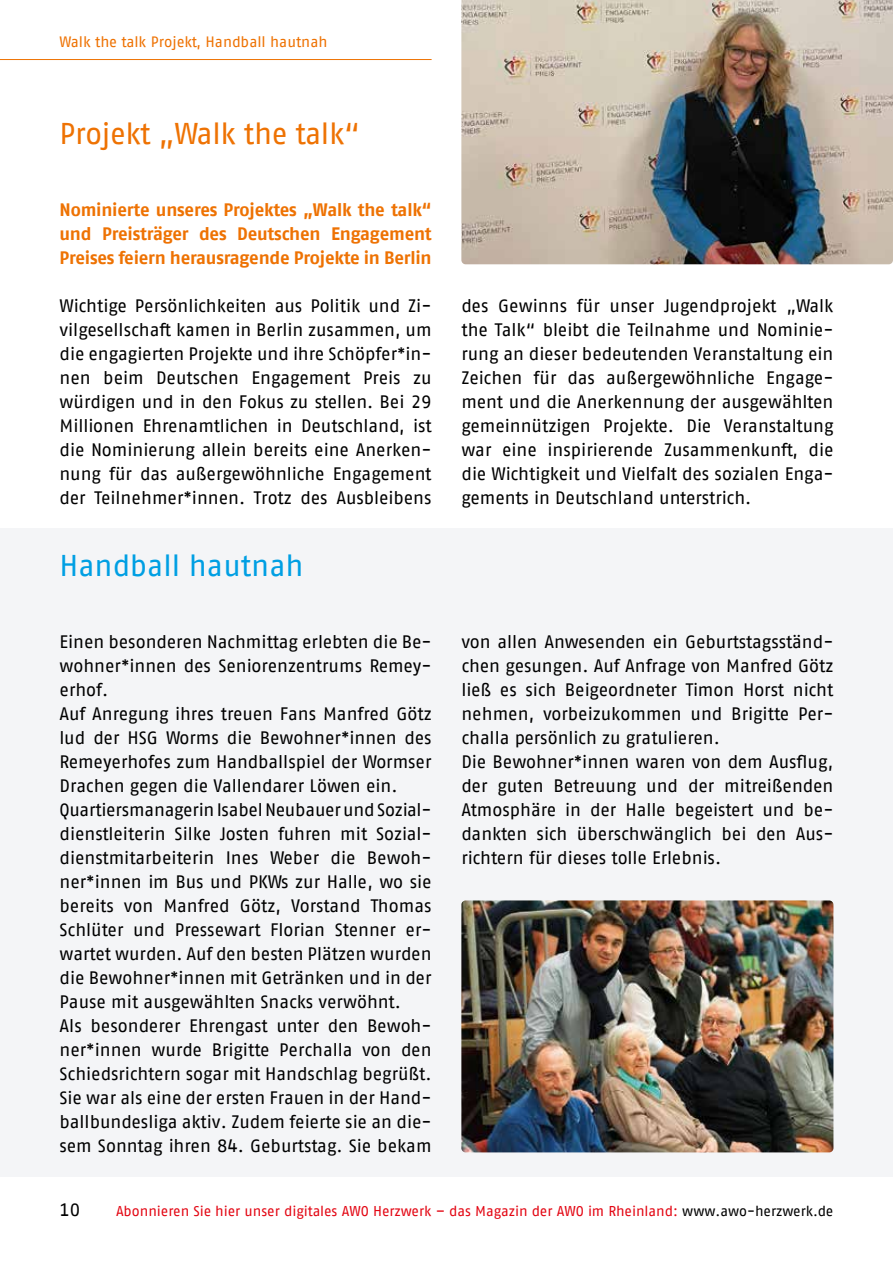
<style>
.page{position:relative;width:893px;height:1263px;background:#fff}
.page>*{position:absolute;margin:0;border:0;box-sizing:border-box;transform-origin:0 0}
.t1{font:30px "AWO Fago Office";letter-spacing:-.015em;color:#ee7203}
.t2{font:30px "AWO Fago Office";color:#009fe3}
.t3{font:18px/24px "AWO Fago Office";color:#000;text-align:justify}
.t4{font:700 18px/24px "AWO Fago Office";letter-spacing:-.015em;color:#ee7203;text-align:justify}
.t5{font:15px "AWO Fago Office";color:#ee7203}
.t6{font:14.25px "AWO Fago Office";color:#e30613}
.s1{color:#000}
</style>
<div class="page">
<div style="left:0;top:528px;width:893px;height:648px;background:#f4f5f7"></div>
<hr style="left:0;top:59px;width:432px;height:1px;background:#ee7203">
<img style="left:461px;top:0;width:432px;height:264px">
<img style="left:461px;top:900px;width:372px;height:252px">
<p class="t5" style="left:60px;top:33px;width:270px">Walk the talk Projekt, Handball hautnah</p>
<h1 class="t1" style="left:60px;top:117px;width:302px">Projekt „Walk the talk“</h1>
<p class="t4" style="left:60px;top:198px;width:374px">Nominierte unseres Projektes „Walk the talk“ und Preisträger des Deutschen Engagement Preises feiern herausragende Projekte in Berlin</p>
<p class="t3" style="left:60px;top:294px;width:374px">Wichtige Persönlichkeiten aus Politik und Zi&shy;vilgesellschaft kamen in Berlin zusammen, um die engagierten Projekte und ihre Schöpfer*in&shy;nen beim Deutschen Engagement Preis zu würdigen und in den Fokus zu stellen. Bei 29<br>Millionen Ehrenamtlichen in Deutschland, ist die Nominierung allein bereits eine Anerken&shy;nung für das außergewöhnliche Engagement der Teilnehmer*innen. Trotz des Ausbleibens</p>
<h1 class="t2" style="left:60px;top:549px;width:246px">Handball hautnah</h1>
<p class="t3" style="left:461px;top:294px;width:374px">des Gewinns für unser Jugendprojekt „Walk the Talk“ bleibt die Teilnahme und Nominie&shy;rung an dieser bedeutenden Veranstaltung ein Zeichen für das außergewöhnliche Engage&shy;ment und die Anerkennung der ausgewählten gemeinnützigen Projekte. Die Veranstaltung war eine inspirierende Zusammenkunft, die die Wichtigkeit und Vielfalt des sozialen Enga&shy;gements in Deutschland unterstrich.</p>
<p class="t3" style="left:60px;top:630px;width:374px;text-align:left">Einen besonderen Nachmittag erlebten die Be&shy;wohner*innen des Seniorenzentrums Remey&shy;erhof.<br>Auf Anregung ihres treuen Fans Manfred Götz lud der HSG Worms die Bewohner*innen des Remeyerhofes zum Handballspiel der Wormser Drachen gegen die Vallendarer Löwen ein.<br>Quartiersmanagerin Isabel Neubauer und Sozial&shy;dienstleiterin Silke Josten fuhren mit Sozial&shy;dienstmitarbeiterin Ines Weber die Bewoh&shy;ner*innen im Bus und PKWs zur Halle, wo sie bereits von Manfred Götz, Vorstand Thomas Schlüter und Pressewart Florian Stenner er&shy;wartet wurden. Auf den besten Plätzen wurden die Bewohner*innen mit Getränken und in der Pause mit ausgewählten Snacks verwöhnt.<br>Als besonderer Ehrengast unter den Bewoh&shy;ner*innen wurde Brigitte Perchalla von den Schiedsrichtern sogar mit Handschlag begrüßt.<br>Sie war als eine der ersten Frauen in der Hand&shy;ballbundesliga aktiv. Zudem feierte sie an die&shy;sem Sonntag ihren 84. Geburtstag. Sie bekam</p>
<p class="t3" style="left:461px;top:630px;width:374px;text-align:left">von allen Anwesenden ein Geburtstagsständ&shy;chen gesungen. Auf Anfrage von Manfred Götz ließ es sich Beigeordneter Timon Horst nicht nehmen, vorbeizukommen und Brigitte Per&shy;challa persönlich zu gratulieren.<br>Die Bewohner*innen waren von dem Ausflug, der guten Betreuung und der mitreißenden Atmosphäre in der Halle begeistert und be&shy;dankten sich überschwänglich bei den Aus&shy;richtern für dieses tolle Erlebnis.</p>
<p class="t3" style="left:60px;top:1197px;width:22px">10</p>
<p class="t6" style="left:116px;top:1202px;width:719px">Abonnieren Sie hier unser digitales AWO Herzwerk – das Magazin der AWO im Rheinland: <span class="s1">www.awo-herzwerk.de</span></p>
</div>
